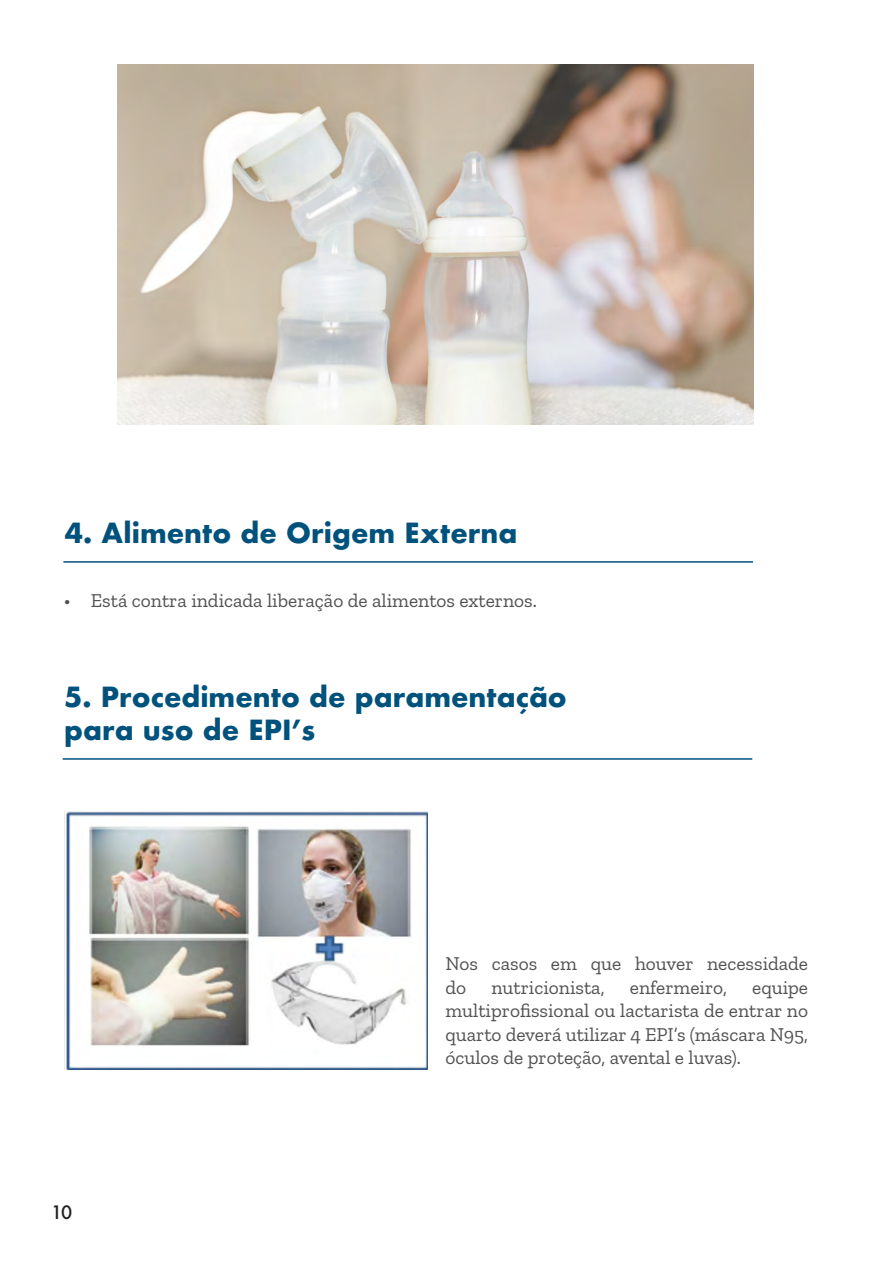
<style>
.page{position:relative;width:893px;height:1263px;background:#fff}
.page>*{position:absolute;margin:0;border:0;box-sizing:border-box;transform-origin:0 0}
.t1{font:700 27px "Futura";color:#00527c}
.t2{font:19.5px/23.4px "Zilla Slab";color:#535252}
.t3{font:500 18px "Futura";color:#231f20}
</style>
<div class="page">
<img style="left:117px;top:64px;width:636px;height:360px">
<hr style="left:63px;top:758px;width:689px;height:2px;background:#00527c">
<hr style="left:63px;top:561px;width:690px;height:2px;background:#00527c">
<img style="left:64px;top:811px;width:363px;height:259px">
<p class="t1" style="left:65px;top:513px;width:454px">4. Alimento de Origem Externa</p>
<p class="t2" style="left:64px;top:589px;width:475px">• Está contra indicada liberação de alimentos externos.</p>
<p class="t1" style="left:64px;top:678px;width:504px">5. Procedimento de paramentação</p>
<p class="t1" style="left:64px;top:710px;width:253px">para uso de EPI’s</p>
<p class="t3" style="left:51px;top:1200px;width:23px">10</p>
<p class="t2" style="left:445px;top:952px;width:364px">Nos casos em que houver necessidade do</p>
<p class="t2" style="left:491px;top:976px;width:115px">nutricionista,</p>
<p class="t2" style="left:630px;top:976px;width:99px">enfermeiro,</p>
<p class="t2" style="left:445px;top:976px;width:364px;text-align:justify;text-indent:307px">equipe multiprofissional ou lactarista de entrar no quarto deverá utilizar 4 EPI’s (máscara N95, óculos de proteção, avental e luvas).</p>
</div>
